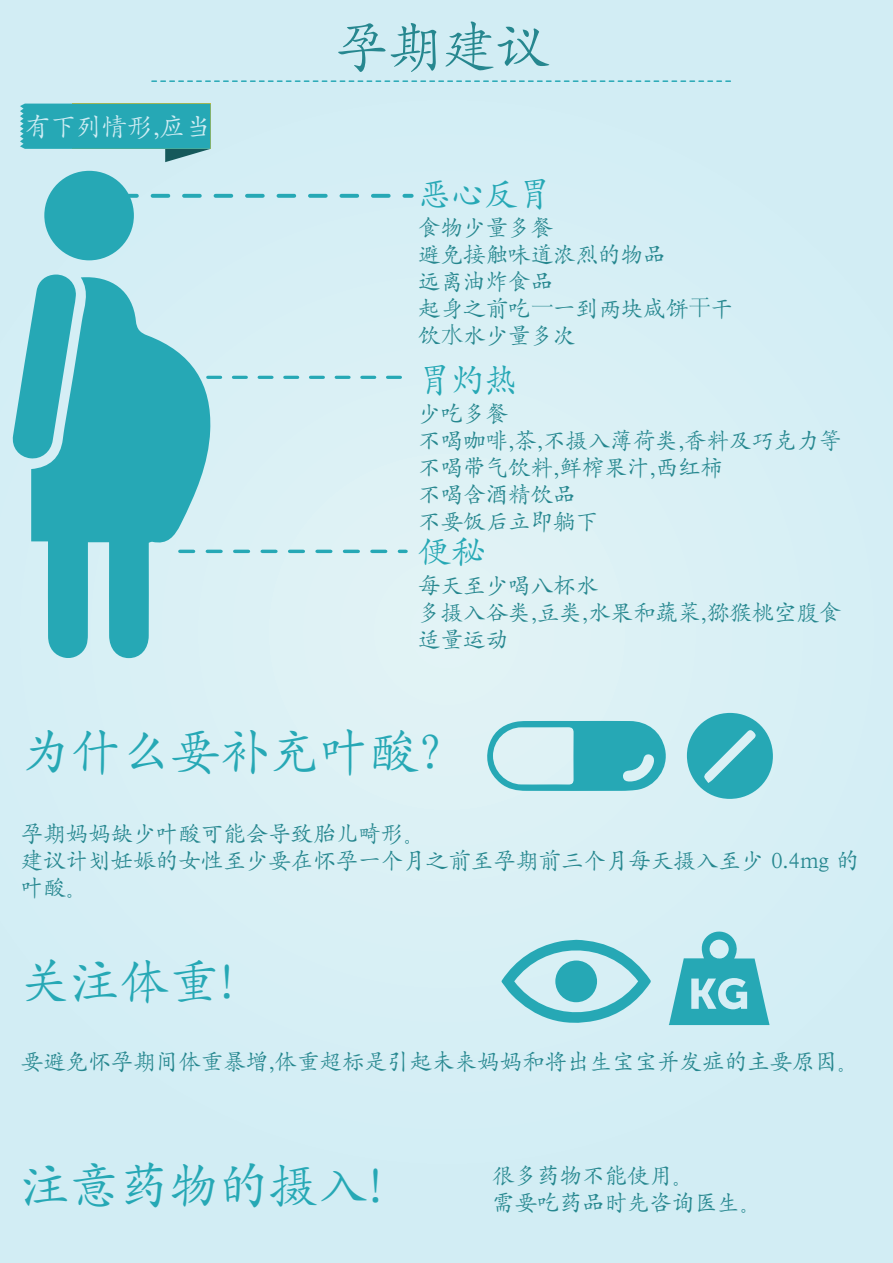
<style>
.page{position:relative;width:893px;height:1263px;background:#d5eef5}
.page>*{position:absolute;margin:0;border:0;box-sizing:border-box;transform-origin:0 0}
.t1{font:53.7px "SIL Kai Reg Jian";color:#26878f}
.t2{font:49.65px "SIL Kai Reg Jian";color:#26a8b5}
.t3{font:33.3px "SIL Kai Reg Jian";color:#26a8b5}
.t4{font:25.5px "SIL Kai Reg Jian";color:#d1edf4}
.t5{font:22.5px/27px "SIL Kai Reg Jian";color:#26878f}
.s1{font-family:"Adobe Song Std";font-weight:300}
</style>
<div class="page">
<svg style="left:31px;top:277px;width:181px;height:382px;fill:#26a8b5"></svg>
<svg style="left:12px;top:274px;width:65px;height:186px"></svg>
<div style="left:44px;top:171px;width:90px;height:89px;background:#26a8b5;border-radius:50%"></div>
<svg style="left:20px;top:104px;width:191px;height:58px"></svg>
<svg style="left:129px;top:194px;width:283px;height:4px"></svg>
<svg style="left:208px;top:376px;width:193px;height:3px"></svg>
<svg style="left:180px;top:550px;width:226px;height:3px"></svg>
<svg style="left:485px;top:721px;width:181px;height:70px"></svg>
<svg style="left:687px;top:713px;width:86px;height:86px"></svg>
<svg style="left:501px;top:940px;width:150px;height:83px"></svg>
<div style="left:555px;top:960px;width:42px;height:42px;background:#26a8b5;border-radius:50%"></div>
<svg style="left:669px;top:931px;width:100px;height:94px"></svg>
<svg style="left:152px;top:80px;width:579px;height:2px"></svg>
<p class="t4" style="left:26px;top:109px;width:187px">有下列情形,应当</p>
<h1 class="t1" style="left:336px;top:11px;width:216px">孕期建议</h1>
<h3 class="t3" style="left:418px;top:171px;width:135px">恶心反胃</h3>
<p class="t5" style="left:418px;top:212px;width:316px">食物少量多餐<br>避免接触味道浓烈的物品<br>远离油炸食品<br>起身之前吃<span class="s1">一</span>一到两块咸饼<span class="s1">干</span>干饮<span class="s1">水</span>水少量多次</p>
<h3 class="t3" style="left:418px;top:357px;width:102px">胃灼热</h3>
<p class="t5" style="left:418px;top:398px;width:425px">少吃多餐<br>不喝咖啡,茶,不摄入薄荷类,香料及巧克力等不喝带气饮料,鲜榨果汁,西红柿<br>不喝含酒精饮品<br>不要饭后立即躺下</p>
<h3 class="t3" style="left:418px;top:530px;width:68px">便秘</h3>
<p class="t5" style="left:418px;top:571px;width:425px">每天至少喝八杯水<br>多摄入谷类,豆类,水果和蔬菜,猕猴桃空腹食适量运动</p>
<h2 class="t2" style="left:22px;top:718px;width:420px">为什么要补充叶酸?</h2>
<p class="t5" style="left:21px;top:819px;width:839px">孕期妈妈缺少叶酸可能会导致胎儿畸形。<br>建议计划妊娠的女性至少要在怀孕一个月之前至孕期前三个月每天摄入至少 0.4mg 的叶酸。</p>
<h2 class="t2" style="left:21px;top:948px;width:214px">关注体重!</h2>
<p class="t5" style="left:21px;top:1047px;width:840px">要避免怀孕期间体重暴增,体重超标是引起未来妈妈和将出生宝宝并发症的主要原因。</p>
<h2 class="t2" style="left:21px;top:1152px;width:363px">注意药物的摄入!</h2>
<p class="t5" style="left:492px;top:1161px;width:271px">很多药物不能使用。<br>需要吃药品时先咨询医生。</p>
</div>
